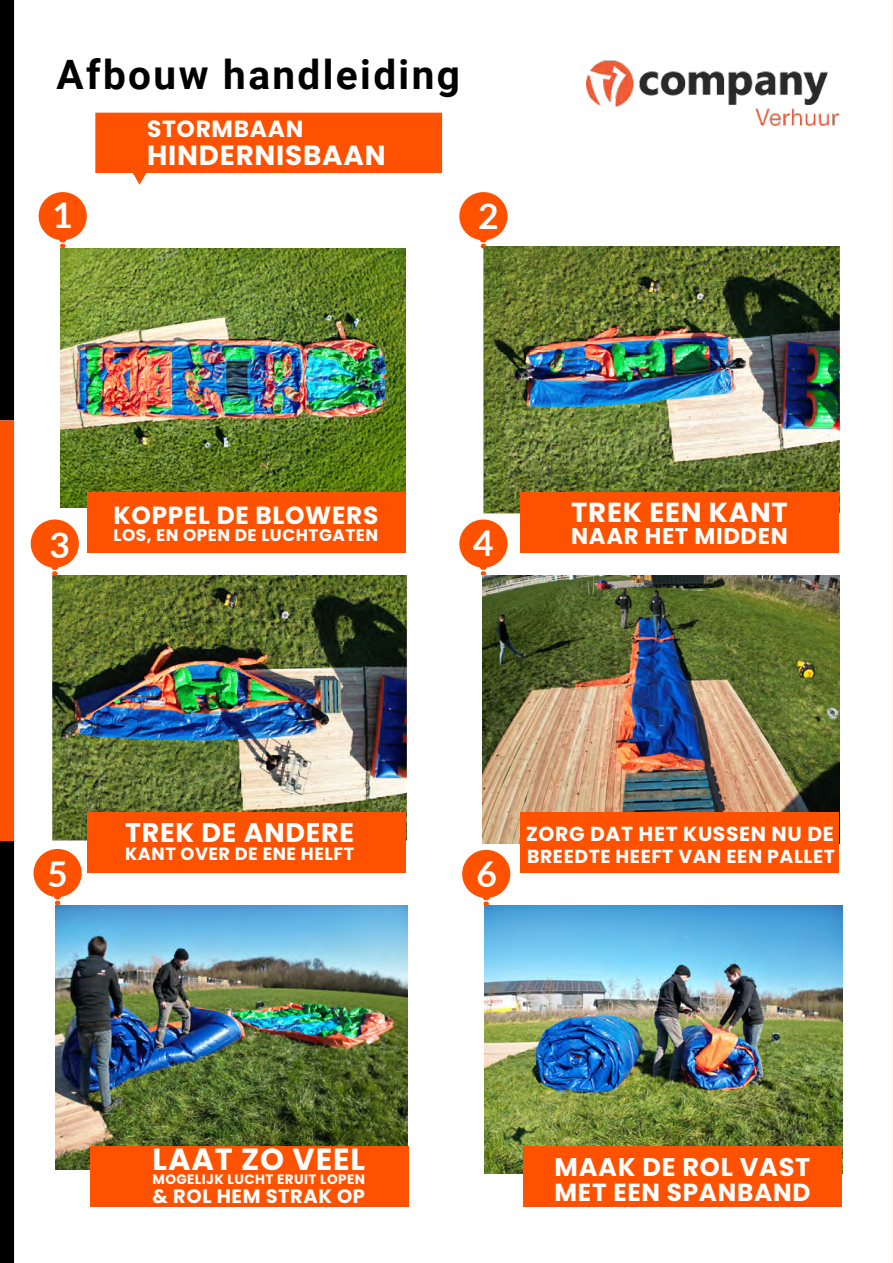
<style>
.page{position:relative;width:893px;height:1263px;background:#fff}
.page>*{position:absolute;margin:0;border:0;box-sizing:border-box;transform-origin:0 0}
.t1{font:700 40.5px "Roboto";letter-spacing:.06em;color:#000}
.t2{font:700 35.55px "Lato";color:#fff}
.t3{font:700 30.6px "Poppins";letter-spacing:.03em;color:#fff}
.t4{font:700 27.75px "Poppins";letter-spacing:.03em;color:#fff}
.t5{font:700 27.6px "Poppins";letter-spacing:.03em;color:#fff}
.t6{font:700 27px "Poppins";letter-spacing:.03em;color:#fff}
.t7{font:700 25.5px "Poppins";letter-spacing:.03em;color:#fff}
.t8{font:700 24.75px "Poppins";letter-spacing:.03em;color:#fff}
.t9{font:700 23.4px "Poppins";letter-spacing:.03em;color:#fff}
.t10{font:700 22.65px "Poppins";letter-spacing:.03em;color:#fff}
.t11{font:700 20.25px "Poppins";letter-spacing:.03em;color:#fff}
.t12{font:700 19.35px "Poppins";letter-spacing:.03em;color:#fff}
.t13{font:700 18.75px "Poppins";letter-spacing:.03em;color:#fff}
.t14{font:700 17.7px "Poppins";letter-spacing:.03em;color:#fff}
.t15{font:700 16.95px "Poppins";letter-spacing:.03em;color:#fff}
.t16{font:700 13.65px "Poppins";letter-spacing:.03em;color:#fff}
</style>
<div class="page">
<img style="left:14px;top:0;width:879px;height:1263px">
<img style="left:587px;top:60px;width:251px;height:65px">
<img style="left:61px;top:248px;width:345px;height:259px">
<svg style="left:39px;top:191px;width:48px;height:57px"></svg>
<img style="left:482px;top:576px;width:357px;height:267px">
<div style="left:520px;top:813px;width:319px;height:60px;background:#ff5200"></div>
<svg style="left:459px;top:518px;width:48px;height:58px"></svg>
<svg style="left:459px;top:191px;width:48px;height:57px"></svg>
<img style="left:483px;top:246px;width:356px;height:267px">
<img style="left:56px;top:905px;width:352px;height:264px">
<svg style="left:34px;top:848px;width:48px;height:57px"></svg>
<img style="left:53px;top:575px;width:353px;height:266px">
<img style="left:485px;top:905px;width:358px;height:269px">
<svg style="left:31px;top:518px;width:48px;height:58px"></svg>
<svg style="left:462px;top:849px;width:48px;height:57px"></svg>
<div style="left:0;top:0;width:14px;height:420px;background:#000"></div>
<div style="left:0;top:420px;width:14px;height:423px;background:#ff5200"></div>
<div style="left:0;top:841px;width:14px;height:422px;background:#000"></div>
<div style="left:87px;top:492px;width:319px;height:61px;background:#ff5200"></div>
<div style="left:87px;top:813px;width:319px;height:60px;background:#ff5200"></div>
<div style="left:520px;top:492px;width:319px;height:61px;background:#ff5200"></div>
<div style="left:90px;top:1146px;width:318px;height:61px;background:#ff5200"></div>
<div style="left:523px;top:1146px;width:319px;height:61px;background:#ff5200"></div>
<svg style="left:93px;top:111px;width:351px;height:77px"></svg>
<h1 class="t1" style="left:57px;top:46px;width:405px">Afbouw handleiding</h1>
<h2 class="t2" style="left:52px;top:189px;width:22px">1</h2>
<p class="t9" style="left:147px;top:115px;width:158px">STORMBAAN</p>
<p class="t4" style="left:147px;top:139px;width:240px">HINDERNISBAAN</p>
<h2 class="t2" style="left:478px;top:190px;width:22px">2</h2>
<h2 class="t2" style="left:50px;top:519px;width:22px">3</h2>
<p class="t8" style="left:114px;top:501px;width:266px">KOPPEL DE BLOWERS</p>
<p class="t15" style="left:114px;top:525px;width:266px">LOS, EN OPEN DE LUCHTGATEN</p>
<h2 class="t2" style="left:473px;top:517px;width:22px">4</h2>
<p class="t5" style="left:571px;top:496px;width:218px">TREK EEN KANT</p>
<p class="t10" style="left:571px;top:523px;width:218px">NAAR HET MIDDEN</p>
<h2 class="t2" style="left:47px;top:848px;width:22px">5</h2>
<p class="t6" style="left:125px;top:817px;width:231px">TREK DE ANDERE</p>
<p class="t14" style="left:125px;top:843px;width:231px">KANT OVER DE ENE HELFT</p>
<p class="t3" style="left:153px;top:1142px;width:214px">LAAT ZO VEEL</p>
<p class="t16" style="left:153px;top:1171px;width:214px">MOGELIJK LUCHT ERUIT LOPEN</p>
<p class="t12" style="left:153px;top:1185px;width:214px">&amp; ROL HEM STRAK OP</p>
<h2 class="t2" style="left:477px;top:848px;width:22px">6</h2>
<p class="t11" style="left:526px;top:822px;width:309px">ZORG DAT HET KUSSEN NU DE</p>
<p class="t13" style="left:527px;top:846px;width:309px">BREEDTE HEEFT VAN EEN PALLET</p>
<p class="t7" style="left:554px;top:1152px;width:257px">MAAK DE ROL VAST</p>
<p class="t8" style="left:554px;top:1178px;width:257px">MET EEN SPANBAND</p>
</div>
